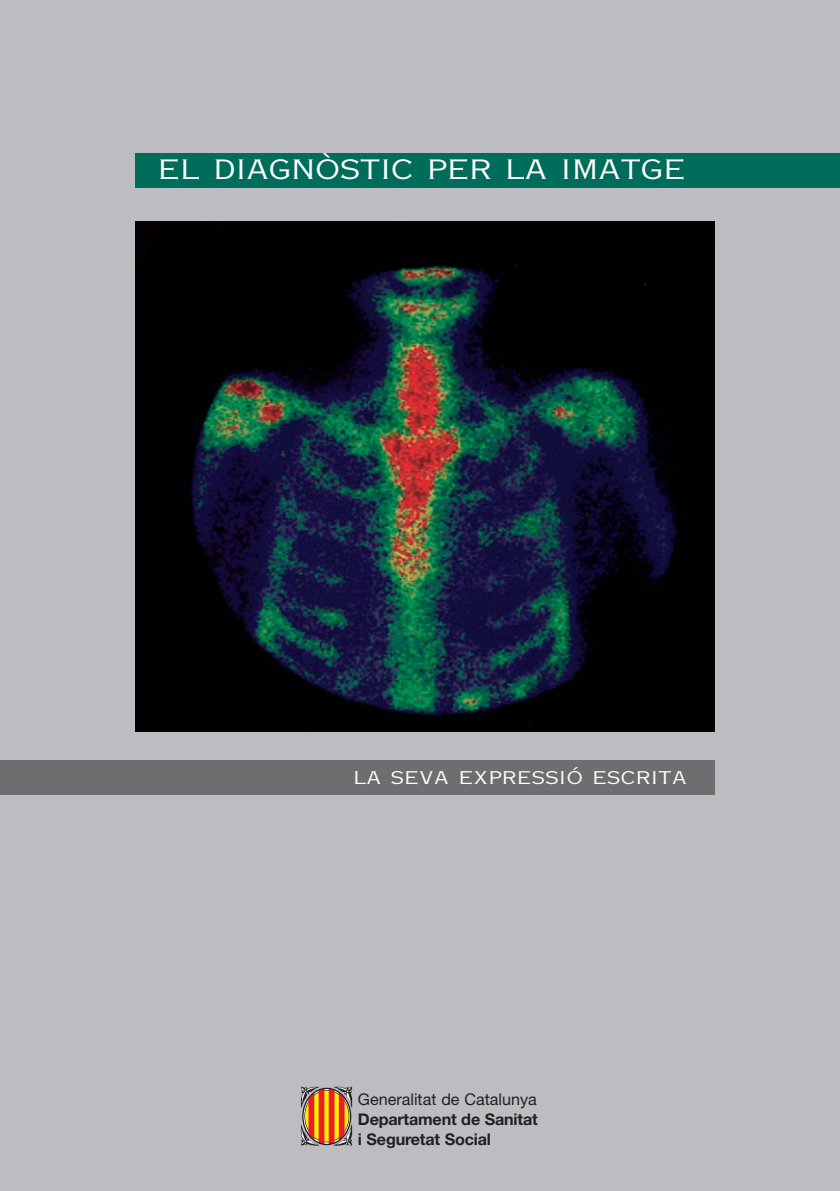
<style>
.page{position:relative;width:840px;height:1191px;background:#fff}
.page>*{position:absolute;margin:0;border:0;box-sizing:border-box;transform-origin:0 0}
.t1{font:32px "Copperplate Twenty Nine AB";color:#fff;scale:1.25 1}
.t2{font:21px "Copperplate Twenty Nine AB";letter-spacing:.015em;color:#fff;scale:1.25 1}
.t3{font:700 16.2px/20px "Helvetica Neue";letter-spacing:-.01em;color:#231f20}
.t4{font:16.2px "Helvetica Neue";color:#231f20}
</style>
<div class="page">
<div style="left:0;top:0;width:839px;height:1191px;background:#bbbdc0"></div>
<div style="left:136px;top:153px;width:703px;height:34px;background:#006c5a"></div>
<div style="left:0;top:760px;width:714px;height:34px;background:#6d6e70"></div>
<img style="left:136px;top:221px;width:578px;height:511px">
<img style="left:301px;top:1086px;width:52px;height:60px">
<svg style="left:302px;top:1087px;width:49px;height:58px;background:#c87437"></svg>
<h1 class="t1" style="left:157px;top:149px;width:423px">EL DIAGNÒSTIC PER LA IMATGE</h1>
<p class="t2" style="left:353px;top:764px;width:268px">LA SEVA EXPRESSIÓ ESCRITA</p>
<p class="t4" style="left:358px;top:1093px;width:180px">Generalitat de Catalunya</p>
<p class="t3" style="left:358px;top:1110px;width:181px">Departament de Sanitat i Seguretat Social</p>
</div>
